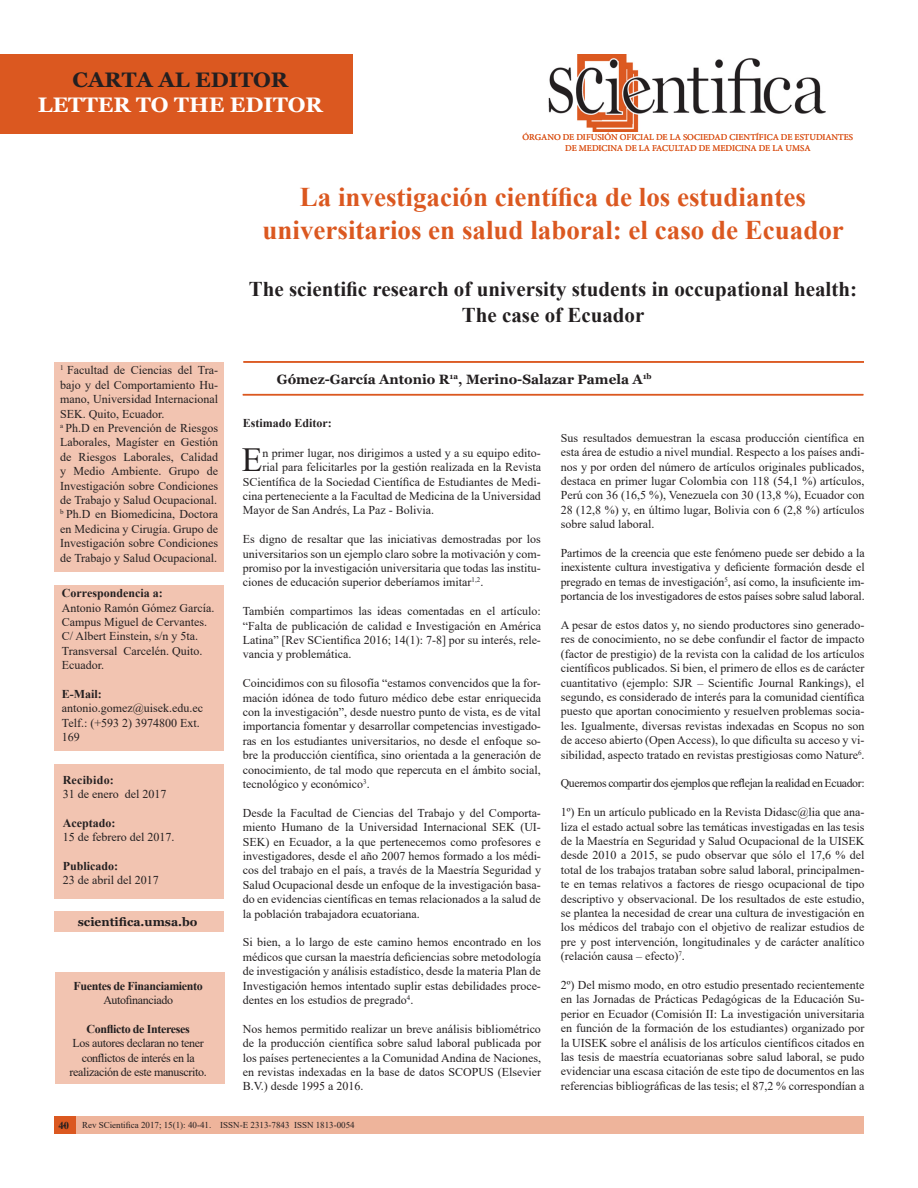
<style>
.page{position:relative;width:918px;height:1188px;background:#fff}
.page>*{position:absolute;margin:0;border:0;box-sizing:border-box;transform-origin:0 0}
.t1{font:33.75px "Times New Roman";color:#231f20}
.t2{font:700 27px "Times New Roman";color:#db5820}
.t3{font:700 21px/25.2px "Times New Roman";color:#231f20;text-align:center}
.t4{font:700 21px "Georgia";color:#fff}
.t5{font:700 21px "Georgia";color:#231f20}
.t6{font:700 13.5px "Georgia";color:#231f20}
.t7{font:12px/14.4px "Times New Roman";color:#231f20;text-align:justify}
.t8{font:12px "Times New Roman";letter-spacing:-.03em;color:#231f20}
.t9{font:700 12px "Times New Roman";color:#231f20}
.t10{font:700 12px "Times New Roman";letter-spacing:-.03em;color:#231f20}
.t11{font:700 12px "Georgia";color:#231f20}
.t12{font:700 12px "Times New Roman";letter-spacing:.02em;color:#231f20}
.t13{font:700 10.5px "Times New Roman";color:#231f20}
.t14{font:9px "Minion Pro";color:#db5820}
.t15{font:9px "Times New Roman";color:#231f20}
</style>
<div class="page">
<img style="left:548px;top:54px;width:278px;height:78px">
<div style="left:54px;top:363px;width:170px;height:209px;background:#f2c4b1"></div>
<div style="left:54px;top:1117px;width:810px;height:17px;background:#eeb49b"></div>
<div style="left:0;top:54px;width:352px;height:79px;background:#db5820"></div>
<div style="left:55px;top:1117px;width:21px;height:17px;background:#db5820"></div>
<hr style="left:243px;top:394px;width:620px;height:1px;background:#db5820">
<hr style="left:243px;top:361px;width:621px;height:2px;background:#db5820">
<div style="left:54px;top:585px;width:170px;height:166px;background:#f2c4b1"></div>
<div style="left:54px;top:764px;width:170px;height:135px;background:#f2c4b1"></div>
<div style="left:54px;top:911px;width:170px;height:21px;background:#f2c4b1"></div>
<div style="left:55px;top:972px;width:169px;height:112px;background:#f2c4b1"></div>
<p class="t5" style="left:73px;top:66px;width:217px">CARTA AL EDITOR</p>
<p class="t4" style="left:38px;top:91px;width:287px">LETTER TO THE EDITOR</p>
<p class="t14" style="left:523px;top:131px;width:332px">ÓRGANO DE DIFUSIÓN OFICIAL DE LA SOCIEDAD CIENTÍFICA DE ESTUDIANTES</p>
<p class="t14" style="left:565px;top:142px;width:247px">DE MEDICINA DE LA FACULTAD DE MEDICINA DE LA UMSA</p>
<p class="t2" style="left:300px;top:178px;width:508px">La investigación científica de los estudiantes</p>
<p class="t2" style="left:263px;top:210px;width:583px">universitarios en salud laboral: el caso de Ecuador</p>
<p class="t7" style="left:60px;top:363px;width:159px"><sup>1</sup> Facultad de Ciencias del Tra&shy;bajo y del Comportamiento Hu&shy;mano, Universidad Internacional SEK. Quito, Ecuador.</p>
<p class="t7" style="left:60px;top:420px;width:159px"><sup>a</sup> Ph.D en Prevención de Riesgos Laborales, Magíster en Gestión de Riesgos Laborales, Calidad y Medio Ambiente. Grupo de Investigación sobre Condiciones de Trabajo y Salud Ocupacional.</p>
<p class="t7" style="left:60px;top:507px;width:159px"><sup>b</sup> Ph.D en Biomedicina, Doctora en Medicina y Cirugía. Grupo de Investigación sobre Condiciones de Trabajo y Salud Ocupacional.</p>
<p class="t9" style="left:62px;top:585px;width:102px">Correspondencia a:</p>
<p class="t7" style="left:62px;top:600px;width:154px;text-align:left">Antonio Ramón Gómez García.<br>Campus Miguel de Cervantes.<br>C/ Albert Einstein, s/n y 5ta.<br>Transversal Carcelén. Quito.<br>Ecuador.</p>
<p class="t9" style="left:62px;top:685px;width:41px">E-Mail:</p>
<p class="t7" style="left:62px;top:701px;width:143px">antonio.gomez@uisek.edu.ec</p>
<p class="t7" style="left:62px;top:715px;width:139px">Telf.: (+593 2) 3974800 Ext.<br>169</p>
<p class="t12" style="left:63px;top:771px;width:53px">Recibido:</p>
<p class="t7" style="left:63px;top:786px;width:105px">31 de enero del 2017</p>
<p class="t9" style="left:63px;top:814px;width:54px">Aceptado:</p>
<p class="t7" style="left:63px;top:830px;width:113px">15 de febrero del 2017.</p>
<p class="t9" style="left:63px;top:857px;width:57px">Publicado:</p>
<p class="t7" style="left:63px;top:873px;width:97px">23 de abril del 2017</p>
<p class="t11" style="left:78px;top:914px;width:121px">scientifica.umsa.bo</p>
<p class="t10" style="left:74px;top:977px;width:131px">Fuentes de Financiamiento</p>
<p class="t8" style="left:103px;top:992px;width:71px">Autofinanciado</p>
<p class="t10" style="left:87px;top:1020px;width:105px">Conflicto de Intereses</p>
<p class="t8" style="left:73px;top:1035px;width:133px">Los autores declaran no tener</p>
<p class="t8" style="left:82px;top:1049px;width:114px">conflictos de interés en la</p>
<p class="t8" style="left:70px;top:1064px;width:139px">realización de este manuscrito.</p>
<p class="t3" style="left:249px;top:276px;width:610px">The scientific research of university students in occupational health:<br>The case of Ecuador</p>
<p class="t6" style="left:277px;top:371px;width:376px">Gómez-García Antonio R<sup>1a</sup>, Merino-Salazar Pamela A<sup>1b</sup></p>
<p class="t9" style="left:243px;top:415px;width:91px">Estimado Editor:</p>
<p class="t1" style="left:242px;top:436px;width:22px">E</p>
<p class="t7" style="left:263px;top:445px;width:280px">n primer lugar, nos dirigimos a usted y a su equipo edito-</p>
<p class="t7" style="left:263px;top:460px;width:280px">rial para felicitarles por la gestión realizada en la Revista</p>
<p class="t7" style="left:243px;top:474px;width:300px">SCientífica de la Sociedad Científica de Estudiantes de Medi-</p>
<p class="t7" style="left:243px;top:488px;width:300px">cina perteneciente a la Facultad de Medicina de la Universidad</p>
<p class="t7" style="left:243px;top:503px;width:193px">Mayor de San Andrés, La Paz - Bolivia.</p>
<p class="t7" style="left:243px;top:532px;width:300px">Es digno de resaltar que las iniciativas demostradas por los universitarios son un ejemplo claro sobre la motivación y com&shy;promiso por la investigación universitaria que todas las institu&shy;ciones de educación superior deberíamos imitar<sup>1,2</sup>.</p>
<p class="t7" style="left:243px;top:604px;width:300px">También compartimos las ideas comentadas en el artículo: “Falta de publicación de calidad e Investigación en América Latina” [Rev SCientifica 2016; 14(1): 7-8] por su interés, rele&shy;vancia y problemática.</p>
<p class="t7" style="left:243px;top:676px;width:300px">Coincidimos con su filosofía “estamos convencidos que la for&shy;mación idónea de todo futuro médico debe estar enriquecida con la investigación”, desde nuestro punto de vista, es de vital importancia fomentar y desarrollar competencias investigado&shy;ras en los estudiantes universitarios, no desde el enfoque so&shy;bre la producción científica, sino orientada a la generación de conocimiento, de tal modo que repercuta en el ámbito social, tecnológico y económico<sup>3</sup>.</p>
<p class="t7" style="left:243px;top:805px;width:300px">Desde la Facultad de Ciencias del Trabajo y del Comporta&shy;miento Humano de la Universidad Internacional SEK (UI-SEK) en Ecuador, a la que pertenecemos como profesores e investigadores, desde el año 2007 hemos formado a los médi&shy;cos del trabajo en el país, a través de la Maestría Seguridad y Salud Ocupacional desde un enfoque de la investigación basa&shy;do en evidencias científicas en temas relacionados a la salud de la población trabajadora ecuatoriana.</p>
<p class="t7" style="left:243px;top:935px;width:300px">Si bien, a lo largo de este camino hemos encontrado en los médicos que cursan la maestría deficiencias sobre metodología de investigación y análisis estadístico, desde la materia Plan de Investigación hemos intentado suplir estas debilidades proce&shy;dentes en los estudios de pregrado<sup>4</sup>.</p>
<p class="t7" style="left:243px;top:1021px;width:300px">Nos hemos permitido realizar un breve análisis bibliométrico de la producción científica sobre salud laboral publicada por los países pertenecientes a la Comunidad Andina de Naciones, en revistas indexadas en la base de datos SCOPUS (Elsevier B.V.) desde 1995 a 2016.</p>
<p class="t7" style="left:561px;top:430px;width:305px">Sus resultados demuestran la escasa producción científica en esta área de estudio a nivel mundial. Respecto a los países andi&shy;nos y por orden del número de artículos originales publicados, destaca en primer lugar Colombia con 118 (54,1 %) artículos, Perú con 36 (16,5 %), Venezuela con 30 (13,8 %), Ecuador con 28 (12,8 %) y, en último lugar, Bolivia con 6 (2,8 %) artículos sobre salud laboral.</p>
<p class="t7" style="left:561px;top:545px;width:305px">Partimos de la creencia que este fenómeno puede ser debido a la inexistente cultura investigativa y deficiente formación desde el pregrado en temas de investigación<sup>5</sup>, así como, la insuficiente im&shy;portancia de los investigadores de estos países sobre salud laboral.</p>
<p class="t7" style="left:561px;top:617px;width:305px">A pesar de estos datos y, no siendo productores sino generado&shy;res de conocimiento, no se debe confundir el factor de impacto (factor de prestigio) de la revista con la calidad de los artículos científicos publicados. Si bien, el primero de ellos es de carácter cuantitativo (ejemplo: SJR – Scientific Journal Rankings), el segundo, es considerado de interés para la comunidad científica puesto que aportan conocimiento y resuelven problemas socia&shy;les. Igualmente, diversas revistas indexadas en Scopus no son de acceso abierto (Open Access), lo que dificulta su acceso y vi&shy;sibilidad, aspecto tratado en revistas prestigiosas como Nature<sup>6</sup>.</p>
<p class="t8" style="left:561px;top:775px;width:305px">Queremos compartir dos ejemplos que reflejan la realidad en Ecuador:</p>
<p class="t7" style="left:561px;top:805px;width:305px">1º) En un artículo publicado en la Revista Didasc@lia que ana&shy;liza el estado actual sobre las temáticas investigadas en las tesis de la Maestría en Seguridad y Salud Ocupacional de la UISEK desde 2010 a 2015, se pudo observar que sólo el 17,6 % del total de los trabajos trataban sobre salud laboral, principalmen&shy;te en temas relativos a factores de riesgo ocupacional de tipo descriptivo y observacional. De los resultados de este estudio, se plantea la necesidad de crear una cultura de investigación en los médicos del trabajo con el objetivo de realizar estudios de pre y post intervención, longitudinales y de carácter analítico (relación causa – efecto)<sup>7</sup>.</p>
<p class="t7" style="left:561px;top:977px;width:305px">2º) Del mismo modo, en otro estudio presentado recientemente en las Jornadas de Prácticas Pedagógicas de la Educación Su&shy;perior en Ecuador (Comisión II: La investigación universitaria en función de la formación de los estudiantes) organizado por la UISEK sobre el análisis de los artículos científicos citados en las tesis de maestría ecuatorianas sobre salud laboral, se pudo evidenciar una escasa citación de este tipo de documentos en las referencias bibliográficas de las tesis; el 87,2 % correspondían a</p>
<p class="t13" style="left:58px;top:1118px;width:12px">40</p>
<p class="t15" style="left:82px;top:1119px;width:274px">Rev SCientifica 2017; 15(1): 40-41. ISSN-E 2313-7843 ISSN 1813-0054</p>
<p class="t13" style="left:63px;top:1117px;width:5px">-</p>
</div>
